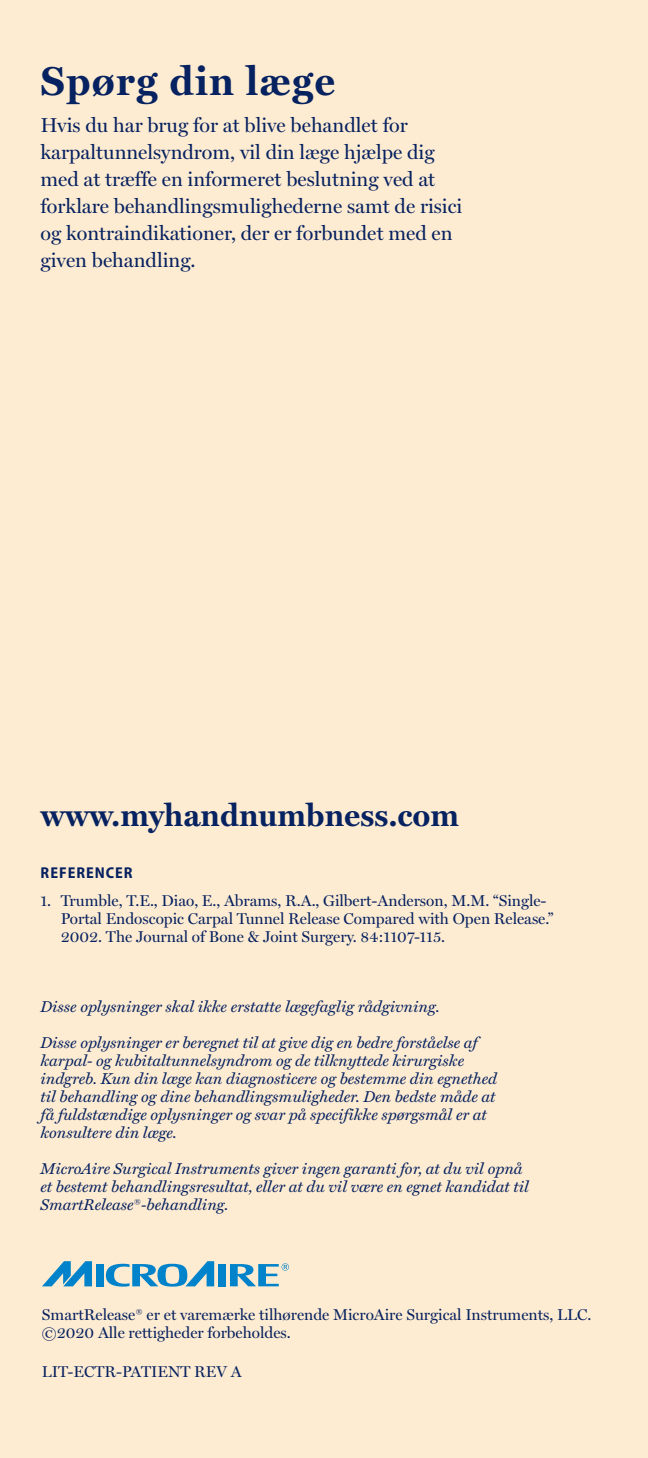
<style>
.page{position:relative;width:648px;height:1458px;background:#feecd2}
.page>*{position:absolute;margin:0;border:0;box-sizing:border-box;transform-origin:0 0}
.t1{font:700 40.5px "Miller Text";letter-spacing:.03em;color:#072260}
.t2{font:700 31.5px "Miller Text";color:#072260}
.t3{font:20.25px/27px "Miller Display";color:#072260}
.t4{font:italic 15.75px/18px "Miller Text";color:#072260}
.t5{font:15.75px/18px "Miller Display";color:#072260}
.t6{font:700 semi-condensed 15.75px "Myriad Pro";letter-spacing:.06em;color:#072260}
.s1{font-family:"Miller Display";font-style:normal}
</style>
<div class="page">
<svg style="left:42px;top:1261px;width:50px;height:25px"></svg>
<div style="left:96px;top:1264px;width:8px;height:22px;background:#0083ca"></div>
<svg style="left:106px;top:1261px;width:108px;height:26px"></svg>
<div style="left:218px;top:1264px;width:8px;height:22px;background:#0083ca"></div>
<svg style="left:230px;top:1263px;width:59px;height:23px"></svg>
<p class="t1" style="left:40px;top:57px;width:296px">Spørg din læge</p>
<p class="t3" style="left:40px;top:111px;width:423px">Hvis du har brug for at blive behandlet for karpaltunnelsyndrom, vil din læge hjælpe dig med at træffe en informeret beslutning ved at forklare behandlingsmulighederne samt de risici og kontraindikationer, der er forbundet med en given behandling.</p>
<p class="t2" style="left:40px;top:797px;width:420px">www.myhandnumbness.com</p>
<p class="t6" style="left:41px;top:862px;width:93px">REFERENCER</p>
<p class="t5" style="left:61px;top:891px;width:494px;text-indent:-20px">1. Trumble, T.E., Diao, E., Abrams, R.A., Gilbert-Anderson, M.M. “Single-<br>Portal Endoscopic Carpal Tunnel Release Compared with Open Release.”<br>2002. The Journal of Bone &amp; Joint Surgery. 84:1107-115.</p>
<p class="t4" style="left:40px;top:998px;width:401px">Disse oplysninger skal ikke erstatte lægefaglig rådgivning.</p>
<p class="t4" style="left:40px;top:1034px;width:458px">Disse oplysninger er beregnet til at give dig en bedre forståelse af karpal- og kubitaltunnelsyndrom og de tilknyttede kirurgiske indgreb. Kun din læge kan diagnosticere og bestemme din egnethed til behandling og dine behandlingsmuligheder. Den bedste måde at få fuldstændige oplysninger og svar på specifikke spørgsmål er at konsultere din læge.</p>
<p class="t4" style="left:40px;top:1160px;width:490px">MicroAire Surgical Instruments giver ingen garanti for, at du vil opnå et bestemt behandlingsresultat, eller at du vil være en egnet kandidat til<br>SmartRelease<span class="s1">®</span>-behandling.</p>
<p class="t5" style="left:42px;top:1305px;width:551px">SmartRelease® er et varemærke tilhørende MicroAire Surgical Instruments, LLC.</p>
<p class="t5" style="left:42px;top:1323px;width:250px">©2020 Alle rettigheder forbeholdes.</p>
<p class="t5" style="left:42px;top:1363px;width:201px">LIT-ECTR-PATIENT REV A</p>
</div>
